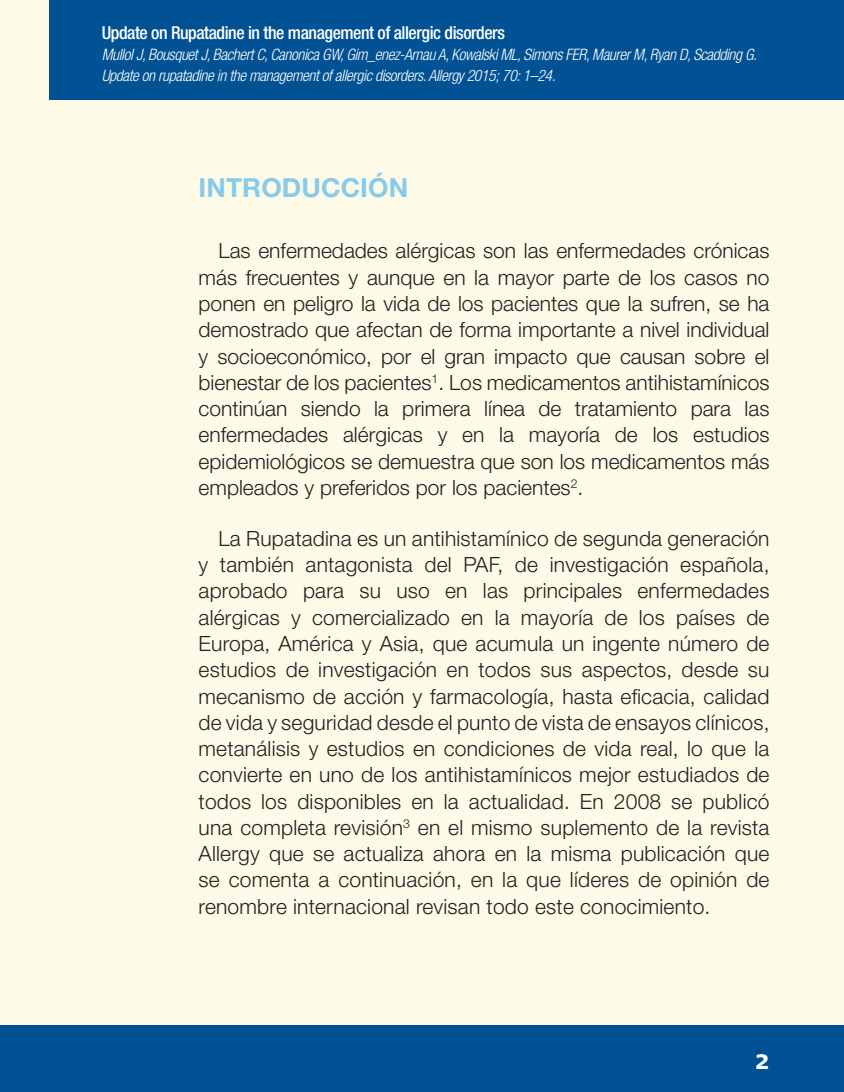
<style>
.page{position:relative;width:844px;height:1092px;background:#fff}
.page>*{position:absolute;margin:0;border:0;box-sizing:border-box;transform-origin:0 0}
.t1{font:700 28px "Frutiger Linotype";color:#fff}
.t2{font:700 26.25px "Helvetica Neue LT Std";letter-spacing:.005em;color:#86cbea}
.t3{font:300 21px/26.2px "Helvetica Neue LT Std";color:#231f20;text-align:justify}
.t4{font:500 condensed 17.85px "Helvetica Neue LT Std";letter-spacing:-.025em;color:#fff}
.t5{font:italic 300 condensed 15.75px/21px "Helvetica Neue LT Std";letter-spacing:-.025em;color:#fff}
</style>
<div class="page">
<div style="left:0;top:0;width:843px;height:1025px;background:#fefae8"></div>
<div style="left:49px;top:0;width:794px;height:99px;background:#015294"></div>
<div style="left:0;top:1025px;width:843px;height:66px;background:#015294"></div>
<p class="t4" style="left:102px;top:22px;width:404px">Update on Rupatadine in the management of allergic disorders</p>
<p class="t5" style="left:102px;top:45px;width:656px">Mullol J, Bousquet J, Bachert C, Canonica GW, Gim_enez-Arnau A, Kowalski ML, Simons FER, Maurer M, Ryan D, Scadding G.<br>Update on rupatadine in the management of allergic disorders. Allergy 2015; 70: 1–24.</p>
<p class="t2" style="left:198px;top:172px;width:211px">INTRODUCCIÓN</p>
<p class="t3" style="left:198px;top:237px;width:572px;text-indent:20px">Las enfermedades alérgicas son las enfermedades crónicas más frecuentes y aunque en la mayor parte de los casos no ponen en peligro la vida de los pacientes que la sufren, se ha demostrado que afectan de forma importante a nivel individual y socioeconómico, por el gran impacto que causan sobre el bienestar de los pacientes<sup>1</sup>. Los medicamentos antihistamínicos continúan siendo la primera línea de tratamiento para las enfermedades alérgicas y en la mayoría de los estudios epidemiológicos se demuestra que son los medicamentos más empleados y preferidos por los pacientes<sup>2</sup>.</p>
<p class="t3" style="left:198px;top:525px;width:572px;text-indent:20px">La Rupatadina es un antihistamínico de segunda generación y también antagonista del PAF, de investigación española, aprobado para su uso en las principales enfermedades alérgicas y comercializado en la mayoría de los países de Europa, América y Asia, que acumula un ingente número de estudios de investigación en todos sus aspectos, desde su mecanismo de acción y farmacología, hasta eficacia, calidad de vida y seguridad desde el punto de vista de ensayos clínicos, metanálisis y estudios en condiciones de vida real, lo que la convierte en uno de los antihistamínicos mejor estudiados de todos los disponibles en la actualidad. En 2008 se publicó una completa revisión<sup>3</sup> en el mismo suplemento de la revista Allergy que se actualiza ahora en la misma publicación que se comenta a continuación, en la que líderes de opinión de renombre internacional revisan todo este conocimiento.</p>
<h1 class="t1" style="left:755px;top:1042px;width:16px">2</h1>
</div>
